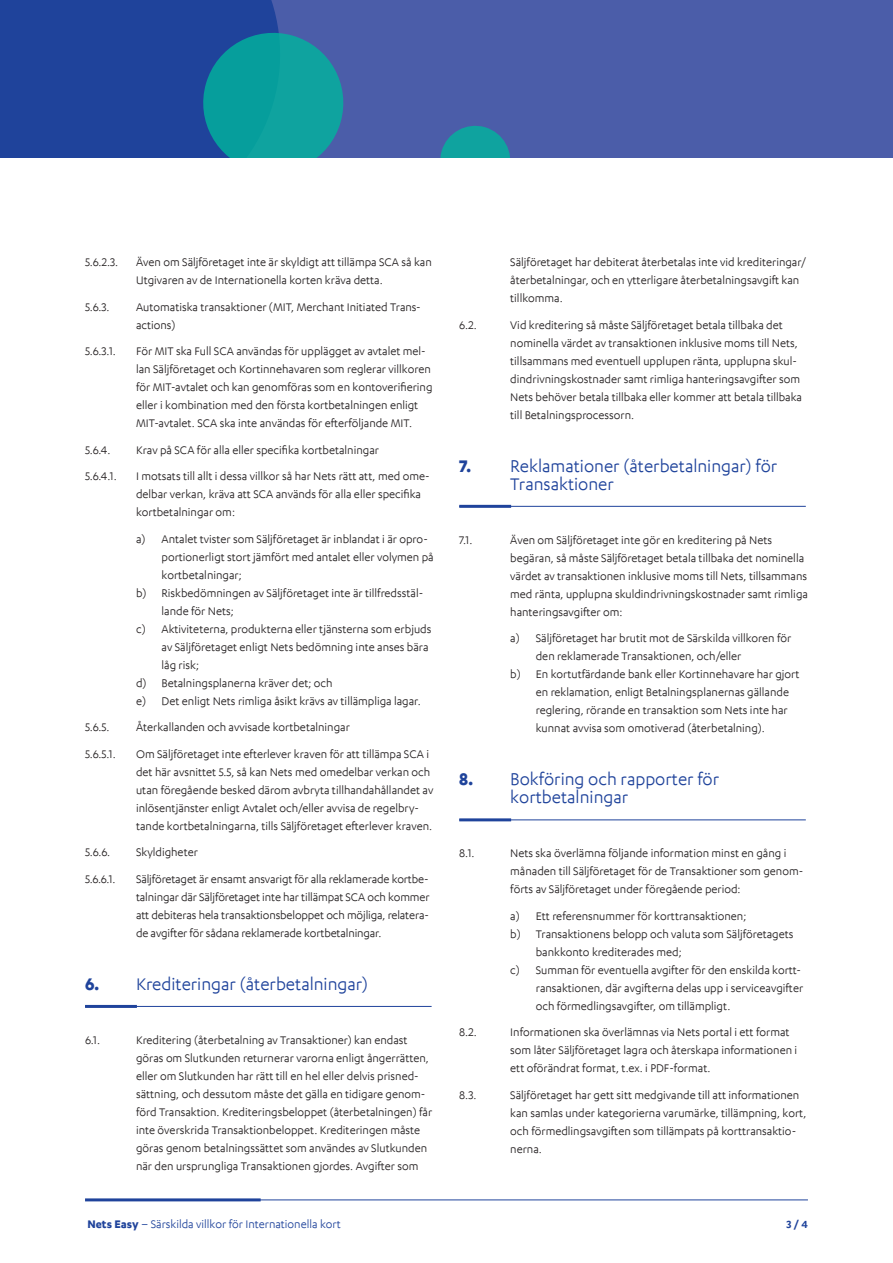
<style>
.page{position:relative;width:893px;height:1263px;background:#fff}
.page>*{position:absolute;margin:0;border:0;box-sizing:border-box;transform-origin:0 0}
.NETS-NEXI_Subhead_in{font:19.5px/18px "Karbon App";color:#1f439b}
.NEXI_Body_EN{font:12.75px/18px "Karbon App";color:#231f20}
.NEXI_numbering_1{font:12.75px/18px "Karbon App";color:#231f20}
.NETS_numbering_2{font:12.75px/18px "Karbon App";color:#231f20}
.t1{font:12.75px "Karbon App";color:#1f439b}
.t2{font:600 12px "Karbon App";color:#1f439b}
.s1{font-weight:700}
</style>
<div class="page">
<hr style="left:136px;top:1200px;width:672px;height:1px;background:#1f439b">
<hr style="left:85px;top:1198px;width:176px;height:3px;background:#1f439b">
<div style="left:0;top:0;width:893px;height:158px;background:#4b5da9"></div>
<div style="left:0;top:0;width:278px;height:158px;background:#1f439b"></div>
<svg style="left:440px;top:125px;width:70px;height:33px"></svg>
<svg style="left:195px;top:25px;width:149px;height:133px;background:#148a9e"></svg>
<hr style="left:85px;top:1006px;width:347px;height:1px;background:#1f439b">
<hr style="left:85px;top:1005px;width:52px;height:3px;background:#1f439b">
<hr style="left:459px;top:506px;width:347px;height:1px;background:#1f439b">
<hr style="left:459px;top:505px;width:52px;height:3px;background:#1f439b">
<hr style="left:459px;top:820px;width:347px;height:1px;background:#1f439b">
<hr style="left:459px;top:818px;width:52px;height:3px;background:#1f439b">
<p class="NEXI_Body_EN" style="left:85px;top:253px;width:35px">5.6.2.3.</p>
<p class="NEXI_Body_EN" style="left:136px;top:253px;width:297px">Även om Säljföretaget inte är skyldigt att tillämpa SCA så kan<br>Utgivaren av de Internationella korten kräva detta.</p>
<p class="NEXI_Body_EN" style="left:85px;top:298px;width:26px">5.6.3.</p>
<p class="NEXI_Body_EN" style="left:136px;top:298px;width:284px">Automatiska transaktioner (MIT, Merchant Initiated Trans&shy;actions)</p>
<p class="NEXI_Body_EN" style="left:85px;top:342px;width:32px">5.6.3.1.</p>
<p class="NEXI_Body_EN" style="left:136px;top:342px;width:298px">För MIT ska Full SCA användas för upplägget av avtalet mel&shy;lan Säljföretaget och Kortinnehavaren som reglerar villkoren för MIT-avtalet och kan genomföras som en kontoverifiering eller i kombination med den första kortbetalningen enligt MIT-avtalet. SCA ska inte användas för efterföljande MIT.</p>
<p class="NEXI_Body_EN" style="left:85px;top:441px;width:27px">5.6.4.</p>
<p class="NEXI_Body_EN" style="left:136px;top:441px;width:244px">Krav på SCA för alla eller specifika kortbetalningar</p>
<p class="NEXI_Body_EN" style="left:85px;top:467px;width:33px">5.6.4.1.</p>
<p class="NEXI_Body_EN" style="left:136px;top:467px;width:295px">I motsats till allt i dessa villkor så har Nets rätt att, med ome&shy;delbar verkan, kräva att SCA används för alla eller specifika kortbetalningar om:</p>
<p class="NEXI_numbering_1" style="left:162px;top:530px;width:274px;text-indent:-26px">a) Antalet tvister som Säljföretaget är inblandat i är opro&shy;portionerligt stort jämfört med antalet eller volymen på kortbetalningar;</p>
<p class="NEXI_numbering_1" style="left:162px;top:584px;width:263px;text-indent:-26px">b) Riskbedömningen av Säljföretaget inte är tillfredsstäl&shy;lande för Nets;</p>
<p class="NEXI_numbering_1" style="left:162px;top:620px;width:271px;text-indent:-26px">c) Aktiviteterna, produkterna eller tjänsterna som erbjuds av Säljföretaget enligt Nets bedömning inte anses bära låg risk;</p>
<p class="NEXI_numbering_1" style="left:136px;top:674px;width:198px">d) Betalningsplanerna kräver det; och</p>
<p class="NETS_numbering_2" style="left:136px;top:692px;width:286px">e) Det enligt Nets rimliga åsikt krävs av tillämpliga lagar.</p>
<p class="NEXI_Body_EN" style="left:85px;top:718px;width:26px">5.6.5.</p>
<p class="NEXI_Body_EN" style="left:136px;top:718px;width:215px">Återkallanden och avvisade kortbetalningar</p>
<p class="NEXI_Body_EN" style="left:85px;top:745px;width:32px">5.6.5.1.</p>
<p class="NEXI_Body_EN" style="left:136px;top:745px;width:299px">Om Säljföretaget inte efterlever kraven för att tillämpa SCA i det här avsnittet 5.5, så kan Nets med omedelbar verkan och utan föregående besked därom avbryta tillhandahållandet av inlösentjänster enligt Avtalet och/eller avvisa de regelbry&shy;tande kortbetalningarna, tills Säljföretaget efterlever kraven.</p>
<p class="NEXI_Body_EN" style="left:85px;top:843px;width:27px">5.6.6.</p>
<p class="NEXI_Body_EN" style="left:136px;top:843px;width:63px">Skyldigheter</p>
<p class="NEXI_Body_EN" style="left:85px;top:870px;width:32px">5.6.6.1.</p>
<p class="NEXI_Body_EN" style="left:136px;top:870px;width:295px;text-align:justify">Säljföretaget är ensamt ansvarigt för alla reklamerade kortbe&shy;talningar där Säljföretaget inte har tillämpat SCA och kommer att debiteras hela transaktionsbeloppet och möjliga, relatera&shy;de avgifter för sådana reklamerade kortbetalningar.</p>
<p class="NETS-NEXI_Subhead_in" style="left:85px;top:974px;width:285px"><span class="s1">6.</span> Krediteringar (återbetalningar)</p>
<p class="NEXI_Body_EN" style="left:85px;top:1031px;width:17px">6.1.</p>
<p class="NEXI_Body_EN" style="left:136px;top:1031px;width:298px">Kreditering (återbetalning av Transaktioner) kan endast göras om Slutkunden returnerar varorna enligt ångerrätten, eller om Slutkunden har rätt till en hel eller delvis prisned&shy;sättning, och dessutom måste det gälla en tidigare genom&shy;förd Transaktion. Krediteringsbeloppet (återbetalningen) får inte överskrida Transaktionbeloppet. Krediteringen måste göras genom betalningssättet som användes av Slutkunden när den ursprungliga Transaktionen gjordes. Avgifter som</p>
<p class="NEXI_Body_EN" style="left:510px;top:253px;width:297px">Säljföretaget har debiterat återbetalas inte vid krediteringar/ återbetalningar, och en ytterligare återbetalningsavgift kan tillkomma.</p>
<p class="NEXI_Body_EN" style="left:459px;top:316px;width:19px">6.2.</p>
<p class="NEXI_Body_EN" style="left:510px;top:316px;width:293px">Vid kreditering så måste Säljföretaget betala tillbaka det nominella värdet av transaktionen inklusive moms till Nets, tillsammans med eventuell upplupen ränta, upplupna skul&shy;dindrivningskostnader samt rimliga hanteringsavgifter som Nets behöver betala tillbaka eller kommer att betala tillbaka till Betalningsprocessorn.</p>
<p class="NETS-NEXI_Subhead_in" style="left:510px;top:456px;width:269px;text-indent:-51px"><span class="s1">7.</span> Reklamationer (återbetalningar) för<br>Transaktioner</p>
<p class="NEXI_Body_EN" style="left:459px;top:531px;width:15px">7.1.</p>
<p class="NEXI_Body_EN" style="left:510px;top:531px;width:299px">Även om Säljföretaget inte gör en kreditering på Nets begäran, så måste Säljföretaget betala tillbaka det nominella värdet av transaktionen inklusive moms till Nets, tillsammans med ränta, upplupna skuldindrivningskostnader samt rimliga hanteringsavgifter om:</p>
<p class="NEXI_numbering_1" style="left:536px;top:629px;width:257px;text-indent:-26px">a) Säljföretaget har brutit mot de Särskilda villkoren för den reklamerade Transaktionen, och/eller</p>
<p class="NETS_numbering_2" style="left:536px;top:665px;width:265px;text-indent:-26px">b) En kortutfärdande bank eller Kortinnehavare har gjort en reklamation, enligt Betalningsplanernas gällande reglering, rörande en transaktion som Nets inte har kunnat avvisa som omotiverad (återbetalning).</p>
<p class="NETS-NEXI_Subhead_in" style="left:510px;top:770px;width:210px;text-indent:-51px"><span class="s1">8.</span> Bokföring och rapporter för kortbetalningar</p>
<p class="NEXI_Body_EN" style="left:459px;top:844px;width:17px">8.1.</p>
<p class="NEXI_Body_EN" style="left:510px;top:844px;width:294px">Nets ska överlämna följande information minst en gång i månaden till Säljföretaget för de Transaktioner som genom&shy;förts av Säljföretaget under föregående period:</p>
<p class="NEXI_numbering_1" style="left:510px;top:907px;width:238px">a) Ett referensnummer för korttransaktionen;</p>
<p class="NEXI_numbering_1" style="left:536px;top:925px;width:259px;text-indent:-26px">b) Transaktionens belopp och valuta som Säljföretagets bankkonto krediterades med;</p>
<p class="NETS_numbering_2" style="left:536px;top:961px;width:269px;text-indent:-26px">c) Summan för eventuella avgifter för den enskilda kortt&shy;ransaktionen, där avgifterna delas upp i serviceavgifter och förmedlingsavgifter, om tillämpligt.</p>
<p class="NEXI_Body_EN" style="left:459px;top:1023px;width:19px">8.2.</p>
<p class="NEXI_Body_EN" style="left:510px;top:1023px;width:288px">Informationen ska överlämnas via Nets portal i ett format som låter Säljföretaget lagra och återskapa informationen i ett oförändrat format, t.ex. i PDF-format.</p>
<p class="NEXI_Body_EN" style="left:459px;top:1086px;width:19px">8.3.</p>
<p class="NEXI_Body_EN" style="left:510px;top:1086px;width:298px">Säljföretaget har gett sitt medgivande till att informationen kan samlas under kategorierna varumärke, tillämpning, kort, och förmedlingsavgiften som tillämpats på korttransaktio&shy;nerna.</p>
<p class="t1" style="left:87px;top:1217px;width:255px"><span class="s1">Nets Easy</span> – Särskilda villkor för Internationella kort</p>
<p class="t2" style="left:786px;top:1217px;width:23px">3 / 4</p>
</div>
